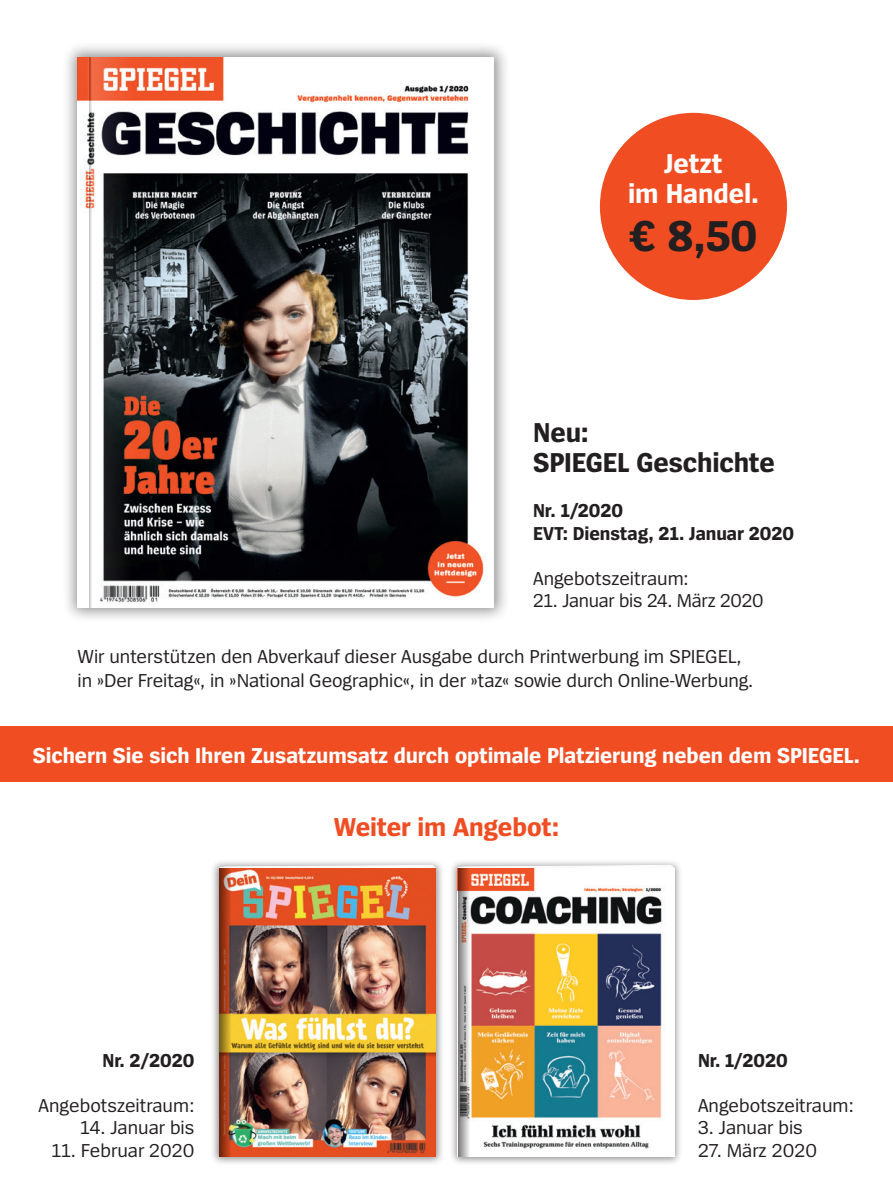
<style>
.page{position:relative;width:893px;height:1191px;background:#fff}
.page>*{position:absolute;margin:0;border:0;box-sizing:border-box;transform-origin:0 0}
.t1{font:700 45px "Spiegel Sans";color:#231f20}
.t2{font:700 28.5px/30px "Spiegel Sans";letter-spacing:-.005em;color:#231f20}
.t3{font:700 28.5px/30px "Spiegel Sans";letter-spacing:-.005em;color:#fff;text-align:center}
.t4{font:700 27px "Spiegel Sans";letter-spacing:-.01em;color:#f04d22}
.t5{font:700 22.5px "Spiegel Sans";letter-spacing:-.005em;color:#fff}
.t6{font:19.5px/24px "Spiegel Sans";letter-spacing:-.005em;color:#231f20}
.t7{font:700 19.5px/22.5px "Spiegel Sans";letter-spacing:-.005em;color:#231f20}
</style>
<div class="page">
<div style="left:0;top:726px;width:893px;height:56px;background:#f04d22"></div>
<div style="left:61px;top:41px;width:449px;height:582px;background:#231f20;opacity:.5"></div>
<img style="left:78px;top:57px;width:416px;height:550px">
<hr style="left:89px;top:57px;width:3px;height:550px;background:#231f20">
<hr style="left:87px;top:57px;width:2px;height:550px;background:#fff">
<svg style="left:92px;top:57px;width:41px;height:550px"></svg>
<div style="left:600px;top:113px;width:187px;height:187px;background:#f04d22;border-radius:50%"></div>
<div style="left:210px;top:859px;width:235px;height:307px;background:#231f20;opacity:.5"></div>
<img style="left:231px;top:868px;width:205px;height:288px">
<svg style="left:219px;top:868px;width:12px;height:288px;background:#964620"></svg>
<div style="left:448px;top:859px;width:235px;height:307px;background:#231f20;opacity:.5"></div>
<img style="left:470px;top:868px;width:204px;height:288px">
<svg style="left:458px;top:868px;width:12px;height:288px;background:#a89c99"></svg>
<h2 class="t3" style="left:628px;top:149px;width:132px">Jetzt<br>im Handel.</h2>
<h1 class="t1" style="left:629px;top:212px;width:129px">€ 8,50</h1>
<h2 class="t2" style="left:533px;top:418px;width:244px">Neu:<br>SPIEGEL Geschichte</h2>
<p class="t7" style="left:533px;top:500px;width:263px">Nr. 1/2020<br>EVT: Dienstag, 21. Januar 2020</p>
<p class="t6" style="left:533px;top:566px;width:157px">Angebotszeitraum:</p>
<p class="t6" style="left:533px;top:589px;width:232px">21. Januar bis 24. März 2020</p>
<p class="t6" style="left:78px;top:644px;width:677px">Wir unterstützen den Abverkauf dieser Ausgabe durch Printwerbung im SPIEGEL, in »Der Freitag«, in »National Geographic«, in der »taz« sowie durch Online-Werbung.</p>
<p class="t5" style="left:33px;top:743px;width:828px">Sichern Sie sich Ihren Zusatzumsatz durch optimale Platzierung neben dem SPIEGEL.</p>
<p class="t7" style="left:102px;top:1049px;width:94px">Nr. 2/2020</p>
<p class="t6" style="left:39px;top:1093px;width:157px">Angebotszeitraum:</p>
<p class="t6" style="left:80px;top:1116px;width:116px">14. Januar bis</p>
<p class="t6" style="left:52px;top:1138px;width:144px">11. Februar 2020</p>
<h3 class="t4" style="left:334px;top:812px;width:227px">Weiter im Angebot:</h3>
<p class="t7" style="left:698px;top:1049px;width:91px">Nr. 1/2020</p>
<p class="t6" style="left:698px;top:1093px;width:157px">Angebotszeitraum:</p>
<p class="t6" style="left:698px;top:1116px;width:106px">3. Januar bis</p>
<p class="t6" style="left:698px;top:1138px;width:121px">27. März 2020</p>
</div>
